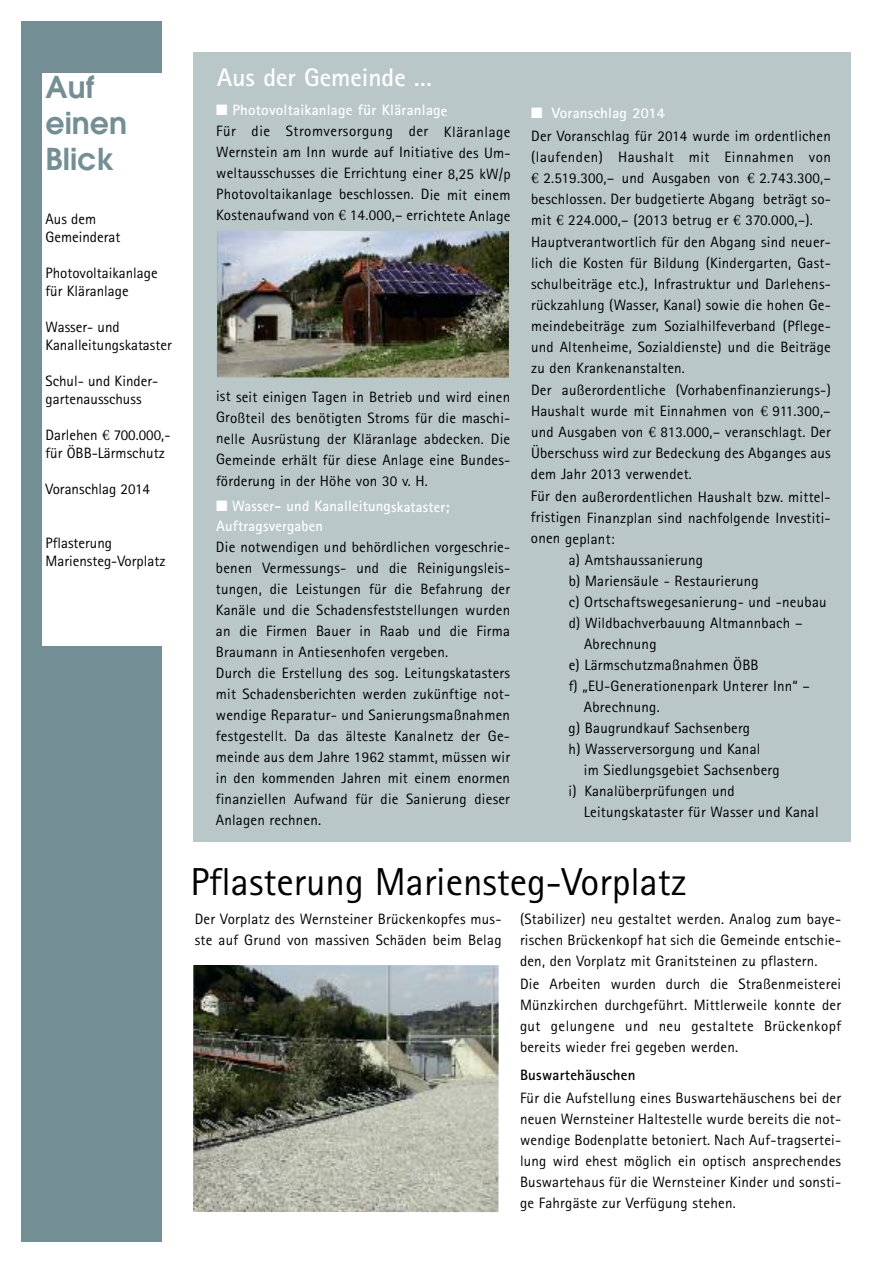
<style>
.page{position:relative;width:893px;height:1263px;background:#fff}
.page>*{position:absolute;margin:0;border:0;box-sizing:border-box;transform-origin:0 0}
.t1{font:39px "Rotis Sans Serif";color:#000}
.t2{font:600 30px/36px "Avant Garde";color:#738e94}
.t3{font:700 25.5px "Rotis Sans Serif";color:#fff}
.t4{font:15px/21px "Rotis Sans Serif";letter-spacing:.015em;color:#000}
.t5{font:700 15px/19.5px "Rotis Sans Serif";letter-spacing:.015em;color:#fff}
.t6{font:700 15px "Rotis Sans Serif";letter-spacing:.015em;color:#000}
.s1{font-family:"Adobe Caslon Pro"}
.s2{color:#fff}
.s3{font-weight:700;color:#fff}
</style>
<div class="page">
<div style="left:21px;top:21px;width:141px;height:1221px;background:#738e94"></div>
<div style="left:43px;top:73px;width:130px;height:572px;background:#fff"></div>
<div style="left:193px;top:53px;width:657px;height:789px;background:#b9c7c9"></div>
<img style="left:217px;top:231px;width:292px;height:146px">
<img style="left:193px;top:965px;width:306px;height:247px">
<h2 class="t2" style="left:46px;top:72px;width:83px">Auf einen<br>Blick</h2>
<p class="t4" style="left:46px;top:212px;width:76px;line-height:18px">Aus dem<br>Gemeinderat</p>
<p class="t4" style="left:46px;top:266px;width:114px;line-height:18px">Photovoltaikanlage für Kläranlage</p>
<p class="t4" style="left:46px;top:320px;width:128px;line-height:18px">Wasser- und<br>Kanalleitungskataster</p>
<p class="t4" style="left:46px;top:374px;width:114px;line-height:18px">Schul- und Kinder&shy;gartenausschuss</p>
<p class="t4" style="left:46px;top:428px;width:126px;line-height:18px">Darlehen <span class="s1">€</span> 700.000,- für ÖBB-Lärmschutz</p>
<p class="t4" style="left:46px;top:480px;width:106px">Voranschlag 2014</p>
<p class="t4" style="left:46px;top:536px;width:121px;line-height:18px">Pflasterung<br>Mariensteg-Vorplatz</p>
<h3 class="t3" style="left:217px;top:68px;width:217px">Aus der Gemeinde …</h3>
<p class="t4" style="left:216px;top:101px;width:296px"><span class="s2">■</span> <span class="s3">Photovoltaikanlage für Kläranlage<br></span>Für die Stromversorgung der Kläranlage Wernstein am Inn wurde auf Initiative des Um&shy;weltausschusses die Errichtung einer 8,25 kW/p Photovoltaikanlage beschlossen. Die mit einem Kostenaufwand von <span class="s1">€</span> 14.000,– errichtete Anlage</p>
<p class="t4" style="left:216px;top:387px;width:296px;text-align:justify">ist seit einigen Tagen in Betrieb und wird einen Großteil des benötigten Stroms für die maschi&shy;nelle Ausrüstung der Kläranlage abdecken. Die Gemeinde erhält für diese Anlage eine Bundes&shy;förderung in der Höhe von 30 v. H.</p>
<p class="t5" style="left:216px;top:498px;width:235px">■ Wasser- und Kanalleitungskataster;<br>Auftragsvergaben</p>
<p class="t4" style="left:216px;top:538px;width:296px">Die notwendigen und behördlichen vorgeschrie&shy;benen Vermessungs- und die Reinigungsleis&shy;tungen, die Leistungen für die Befahrung der Kanäle und die Schadensfeststellungen wurden an die Firmen Bauer in Raab und die Firma Braumann in Antiesenhofen vergeben.<br>Durch die Erstellung des sog. Leitungskatasters mit Schadensberichten werden zukünftige not&shy;wendige Reparatur- und Sanierungsmaßnahmen festgestellt. Da das älteste Kanalnetz der Ge&shy;meinde aus dem Jahre 1962 stammt, müssen wir in den kommenden Jahren mit einem enormen finanziellen Aufwand für die Sanierung dieser Anlagen rechnen.</p>
<p class="t4" style="left:531px;top:104px;width:301px"><span class="s2">■</span> <span class="s3">Voranschlag 2014<br></span>Der Voranschlag für 2014 wurde im ordentlichen (laufenden) Haushalt mit Einnahmen von <span class="s1">€</span> 2.519.300,– und Ausgaben von <span class="s1">€</span> 2.743.300,– beschlossen. Der budgetierte Abgang beträgt so&shy;mit <span class="s1">€</span> 224.000,– (2013 betrug er <span class="s1">€</span> 370.000,–).<br>Hauptverantwortlich für den Abgang sind neuer&shy;lich die Kosten für Bildung (Kindergarten, Gast&shy;schulbeiträge etc.), Infrastruktur und Darlehens&shy;rückzahlung (Wasser, Kanal) sowie die hohen Ge&shy;meindebeiträge zum Sozialhilfeverband (Pflege&shy;und Altenheime, Sozialdienste) und die Beiträge zu den Krankenanstalten.</p>
<p class="t4" style="left:531px;top:381px;width:301px;text-align:justify">Der außerordentliche (Vorhabenfinanzierungs-)<br>Haushalt wurde mit Einnahmen von <span class="s1">€</span> 911.300,– und Ausgaben von <span class="s1">€</span> 813.000,– veranschlagt. Der Überschuss wird zur Bedeckung des Abganges aus dem Jahr 2013 verwendet.</p>
<p class="t4" style="left:531px;top:487px;width:301px">Für den außerordentlichen Haushalt bzw. mittel-</p>
<p class="t4" style="left:531px;top:508px;width:301px">fristigen Finanzplan sind nachfolgende Investiti-</p>
<p class="t4" style="left:531px;top:529px;width:85px">onen geplant:</p>
<p class="t4" style="left:569px;top:550px;width:136px">a) Amtshaussanierung</p>
<p class="t4" style="left:569px;top:571px;width:192px">b) Mariensäule - Restaurierung</p>
<p class="t4" style="left:569px;top:592px;width:259px">c) Ortschaftswegesanierung- und -neubau</p>
<p class="t4" style="left:569px;top:613px;width:235px">d) Wildbachverbauung Altmannbach –</p>
<p class="t4" style="left:584px;top:634px;width:74px">Abrechnung</p>
<p class="t4" style="left:569px;top:655px;width:191px">e) Lärmschutzmaßnahmen ÖBB</p>
<p class="t4" style="left:569px;top:676px;width:243px">f) „EU-Generationenpark Unterer Inn“ –</p>
<p class="t4" style="left:584px;top:697px;width:77px">Abrechnung.</p>
<p class="t4" style="left:569px;top:718px;width:183px">g) Baugrundkauf Sachsenberg</p>
<p class="t4" style="left:569px;top:739px;width:193px">h) Wasserversorgung und Kanal</p>
<p class="t4" style="left:584px;top:760px;width:197px">im Siedlungsgebiet Sachsenberg</p>
<p class="t4" style="left:569px;top:781px;width:168px">i) Kanalüberprüfungen und</p>
<p class="t4" style="left:584px;top:802px;width:236px">Leitungskataster für Wasser und Kanal</p>
<h1 class="t1" style="left:191px;top:868px;width:498px">Pflasterung Mariensteg-Vorplatz</h1>
<p class="t4" style="left:195px;top:910px;width:308px">Der Vorplatz des Wernsteiner Brückenkopfes mus&shy;ste auf Grund von massiven Schäden beim Belag</p>
<p class="t4" style="left:520px;top:910px;width:323px;text-align:justify">(Stabilizer) neu gestaltet werden. Analog zum baye&shy;rischen Brückenkopf hat sich die Gemeinde entschie&shy;den, den Vorplatz mit Granitsteinen zu pflastern.</p>
<p class="t4" style="left:520px;top:975px;width:323px;text-align:justify">Die Arbeiten wurden durch die Straßenmeisterei Münzkirchen durchgeführt. Mittlerweile konnte der gut gelungene und neu gestaltete Brückenkopf bereits wieder frei gegeben werden.</p>
<p class="t6" style="left:520px;top:1069px;width:117px">Buswartehäuschen</p>
<p class="t4" style="left:520px;top:1088px;width:323px;text-align:justify">Für die Aufstellung eines Buswartehäuschens bei der neuen Wernsteiner Haltestelle wurde bereits die not&shy;wendige Bodenplatte betoniert. Nach Auf-tragsertei&shy;lung wird ehest möglich ein optisch ansprechendes Buswartehaus für die Wernsteiner Kinder und sonsti&shy;ge Fahrgäste zur Verfügung stehen.</p>
</div>
